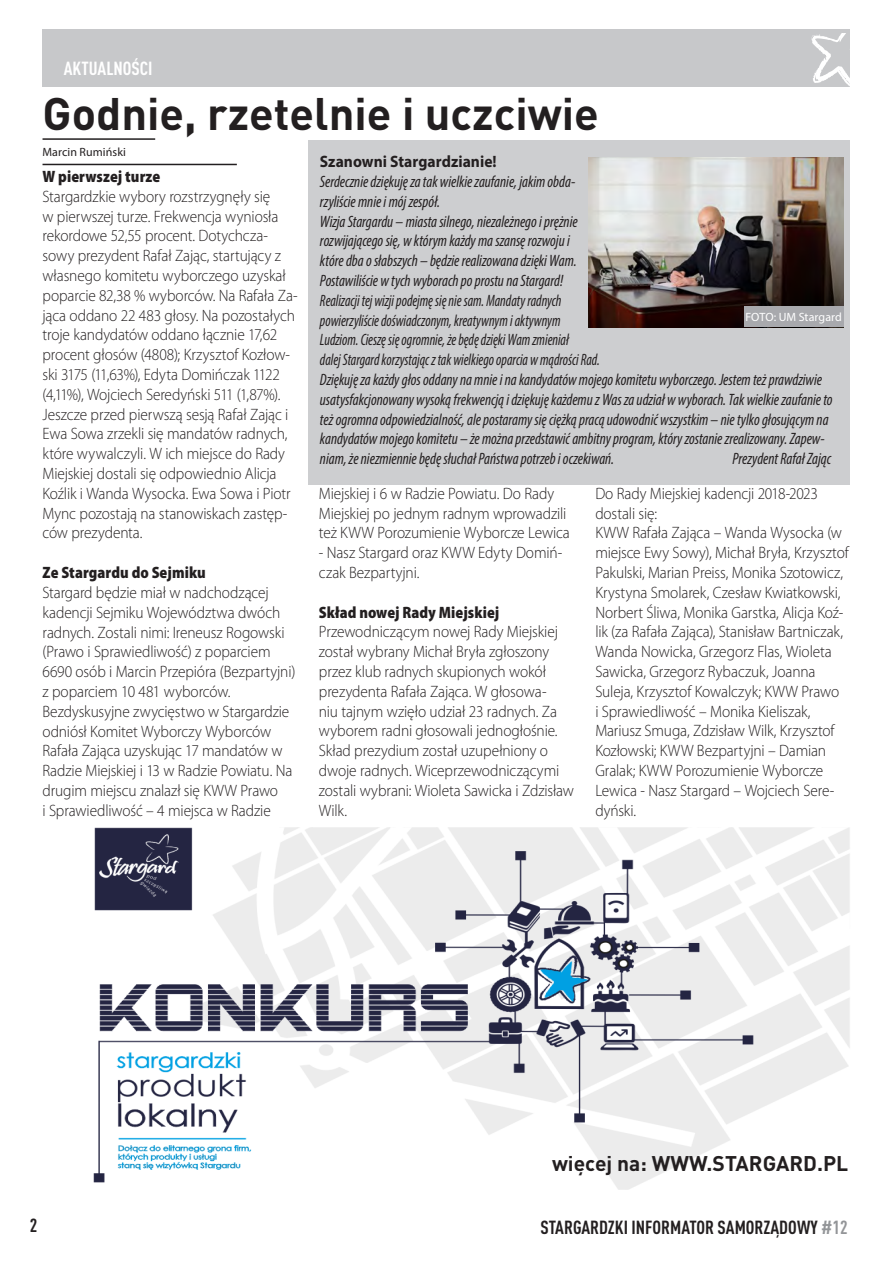
<style>
.page{position:relative;width:893px;height:1263px;background:#fff}
.page>*{position:absolute;margin:0;border:0;box-sizing:border-box;transform-origin:0 0}
.t1{font:700 45px "DIN Pro";color:#231f20}
.t2{font:700 21px "DIN Pro";color:#231f20}
.t3{font:700 condensed 18.75px "DIN Pro";color:#231f20}
.t4{font:700 condensed 18.75px "DIN Pro";color:#fff}
.t5{font:300 16.5px/19.8px "Myriad Pro";letter-spacing:-.005em;color:#231f20;scale:.93 1}
.t6{font:italic condensed 16.5px/19.8px "Myriad Pro";letter-spacing:-.005em;color:#231f20;scale:.94 1}
.t7{font:italic condensed 16.5px/19.8px "Myriad Pro";letter-spacing:-.005em;color:#231f20;scale:.87 1}
.t8{font:900 semi-condensed 16.5px "Myriad Pro";letter-spacing:.005em;color:#231f20;scale:.93 1}
.t9{font:700 16.5px "Myriad Pro";color:#231f20;scale:.94 1}
.t10{font:12px "Myriad Pro";letter-spacing:.005em;color:#fff}
.t11{font:12px "Myriad Pro";letter-spacing:.005em;color:#231f20}
.s1{color:#939598}
</style>
<div class="page">
<div style="left:43px;top:30px;width:807px;height:57px;background:#c7c8ca"></div>
<div style="left:308px;top:140px;width:542px;height:345px;background:#cdced0"></div>
<img style="left:93px;top:827px;width:757px;height:363px">
<hr style="left:43px;top:138px;width:112px;height:2px;background:#231f20">
<hr style="left:43px;top:164px;width:194px;height:1px;background:#231f20">
<svg style="left:811px;top:33px;width:39px;height:54px"></svg>
<img style="left:588px;top:158px;width:255px;height:169px">
<div style="left:744px;top:307px;width:100px;height:20px;background:#a8a9ad"></div>
<p class="t4" style="left:64px;top:54px;width:90px">AKTUALNOŚCI</p>
<p class="t1" style="left:43px;top:76px;width:558px">Godnie, rzetelnie i uczciwie</p>
<p class="t8" style="left:43px;top:167px;width:128px">W pierwszej turze</p>
<p class="t5" style="left:43px;top:187px;width:276px">Stargardzkie wybory rozstrzygnęły się<br>w pierwszej turze. Frekwencja wyniosła rekordowe 52,55 procent. Dotychcza&shy;sowy prezydent Rafał Zając, startujący z własnego komitetu wyborczego uzyskał poparcie 82,38 % wyborców. Na Rafała Za&shy;jąca oddano 22 483 głosy. Na pozostałych troje kandydatów oddano łącznie 17,62 procent głosów (4808); Krzysztof Kozłow&shy;ski 3175 (11,63%), Edyta Domińczak 1122 (4,11%), Wojciech Seredyński 511 (1,87%).</p>
<p class="t5" style="left:43px;top:404px;width:268px">Jeszcze przed pierwszą sesją Rafał Zając i Ewa Sowa zrzekli się mandatów radnych, które wywalczyli. W ich miejsce do Rady Miejskiej dostali się odpowiednio Alicja Koźlik i Wanda Wysocka. Ewa Sowa i Piotr Mync pozostają na stanowiskach zastęp&shy;ców prezydenta.</p>
<p class="t8" style="left:43px;top:563px;width:177px">Ze Stargardu do Sejmiku</p>
<p class="t5" style="left:43px;top:583px;width:273px">Stargard będzie miał w nadchodzącej kadencji Sejmiku Województwa dwóch radnych. Zostali nimi: Ireneusz Rogowski (Prawo i Sprawiedliwość) z poparciem 6690 osób i Marcin Przepióra (Bezpartyjni) z poparciem 10 481 wyborców.</p>
<p class="t5" style="left:43px;top:701px;width:270px">Bezdyskusyjne zwycięstwo w Stargardzie odniósł Komitet Wyborczy Wyborców Rafała Zająca uzyskując 17 mandatów w Radzie Miejskiej i 13 w Radzie Powiatu. Na drugim miejscu znalazł się KWW Prawo<br>i Sprawiedliwość – 4 miejsca w Radzie</p>
<p class="t11" style="left:43px;top:145px;width:85px">Marcin Rumiński</p>
<p class="t9" style="left:320px;top:151px;width:190px">Szanowni Stargardzianie!</p>
<p class="t6" style="left:320px;top:171px;width:273px">Serdecznie dziękuję za tak wielkie zaufanie, jakim obda&shy;rzyliście mnie i mój zespół.</p>
<p class="t6" style="left:320px;top:211px;width:276px">Wizja Stargardu – miasta silnego, niezależnego i prężnie rozwijającego się, w którym każdy ma szansę rozwoju i które dba o słabszych – będzie realizowana dzięki Wam.<br>Postawiliście w tych wyborach po prostu na Stargard!</p>
<p class="t7" style="left:320px;top:290px;width:323px">Realizacji tej wizji podejmę się nie sam. Mandaty radnych powierzyliście doświadczonym, kreatywnym i aktywnym Ludziom. Cieszę się ogromnie, że będę dzięki Wam zmieniał<br>dalej Stargard korzystając z tak wielkiego oparcia w mądrości Rad.</p>
<p class="t6" style="left:320px;top:369px;width:547px">Dziękuję za każdy głos oddany na mnie i na kandydatów mojego komitetu wyborczego. Jestem też prawdziwie usatysfakcjonowany wysoką frekwencją i dziękuję każdemu z Was za udział w wyborach. Tak wielkie zaufanie to też ogromna odpowiedzialność, ale postaramy się ciężką pracą udowodnić wszystkim – nie tylko głosującym na kandydatów mojego komitetu – że można przedstawić ambitny program, który zostanie zrealizowany. Zapew&shy;niam, że niezmiennie będę słuchał Państwa potrzeb i oczekiwań.</p>
<p class="t10" style="left:745px;top:309px;width:98px">FOTO: UM Stargard</p>
<p class="t6" style="left:733px;top:449px;width:106px">Prezydent Rafał Zając</p>
<p class="t5" style="left:319px;top:484px;width:271px">Miejskiej i 6 w Radzie Powiatu. Do Rady<br>Miejskiej po jednym radnym wprowadzili też KWW Porozumienie Wyborcze Lewica</p>
<p class="t5" style="left:319px;top:543px;width:263px">- Nasz Stargard oraz KWW Edyty Domiń&shy;czak Bezpartyjni.</p>
<p class="t8" style="left:319px;top:603px;width:196px">Skład nowej Rady Miejskiej</p>
<p class="t5" style="left:319px;top:622px;width:276px">Przewodniczącym nowej Rady Miejskiej został wybrany Michał Bryła zgłoszony przez klub radnych skupionych wokół prezydenta Rafała Zająca. W głosowa-<br>niu tajnym wzięło udział 23 radnych. Za wyborem radni głosowali jednogłośnie.<br>Skład prezydium został uzupełniony o dwoje radnych. Wiceprzewodniczącymi zostali wybrani: Wioleta Sawicka i Zdzisław Wilk.</p>
<p class="t5" style="left:595px;top:484px;width:241px">Do Rady Miejskiej kadencji 2018-2023 dostali się:</p>
<p class="t5" style="left:595px;top:523px;width:274px">KWW Rafała Zająca – Wanda Wysocka (w miejsce Ewy Sowy), Michał Bryła, Krzysztof Pakulski, Marian Preiss, Monika Szotowicz, Krystyna Smolarek, Czesław Kwiatkowski, Norbert Śliwa, Monika Garstka, Alicja Koź&shy;lik (za Rafała Zająca), Stanisław Bartniczak, Wanda Nowicka, Grzegorz Flas, Wioleta Sawicka, Grzegorz Rybaczuk, Joanna Suleja, Krzysztof Kowalczyk; KWW Prawo<br>i Sprawiedliwość – Monika Kieliszak, Mariusz Smuga, Zdzisław Wilk, Krzysztof Kozłowski; KWW Bezpartyjni – Damian Gralak; KWW Porozumienie Wyborcze Lewica - Nasz Stargard – Wojciech Sere&shy;dyński.</p>
<p class="t2" style="left:552px;top:1146px;width:298px">więcej na: WWW.STARGARD.PL</p>
<p class="t3" style="left:30px;top:1211px;width:9px">2</p>
<p class="t3" style="left:540px;top:1213px;width:309px">STARGARDZKI INFORMATOR SAMORZĄDOWY <span class="s1">#12</span></p>
</div>
